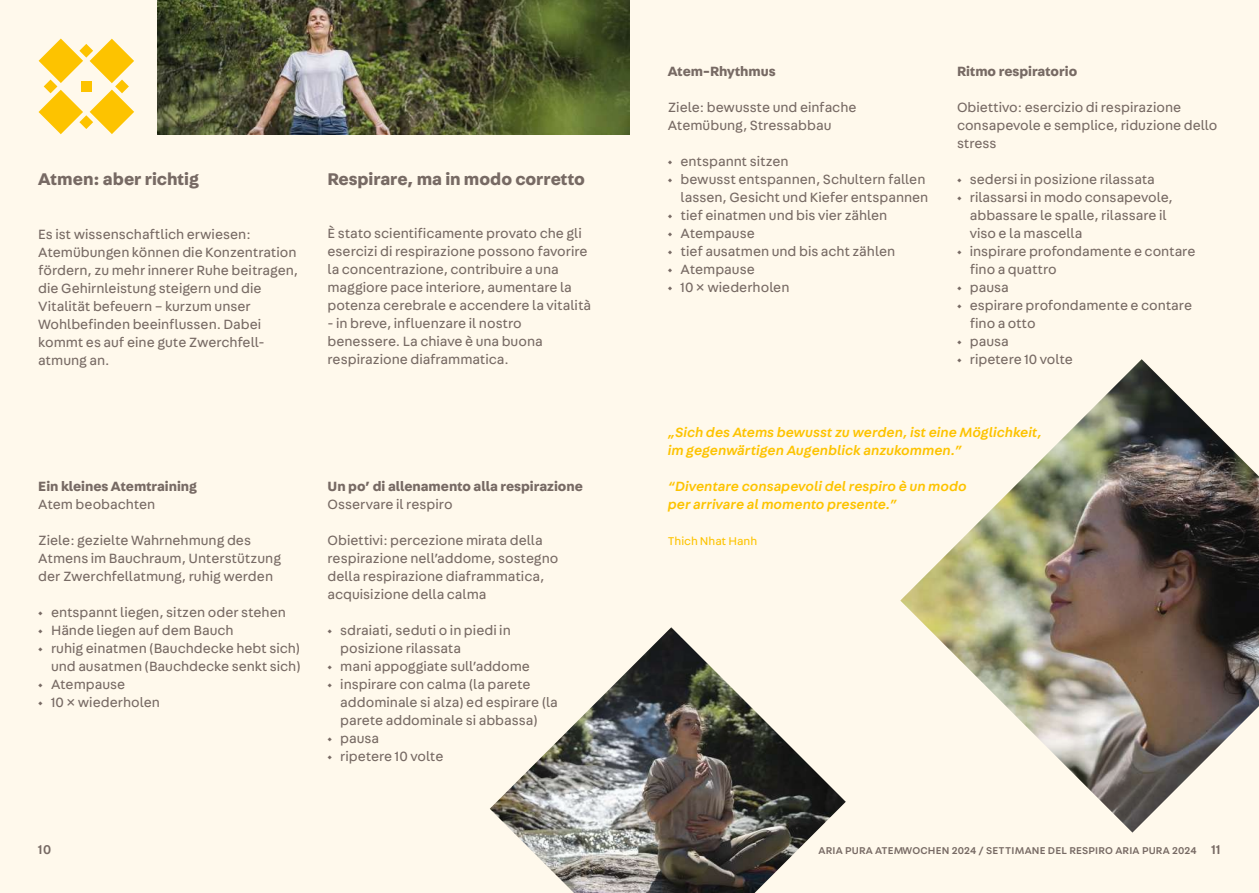
<style>
.page{position:relative;width:1259px;height:893px;background:#fff9ec}
.page>*{position:absolute;margin:0;border:0;box-sizing:border-box;transform-origin:0 0}
.t1{font:700 18px "Fabriga";color:#776a64}
.t2{font:14.25px/18px "Fabriga";color:#776a64}
.t3{font:italic 500 14.25px/18px "Fabriga";color:#fdc300}
.t4{font:700 14.25px "Fabriga";color:#776a64}
.t5{font:500 13.5px "Fabriga";color:#776a64}
.t6{font:12px "Fabriga";color:#fdc300}
.t7{font:500 10.5px "Fabriga";letter-spacing:.02em;color:#776a64}
.s1{font-family:"Lark";font-weight:500}
.s2{font-size:13.5px}
</style>
<div class="page">
<img style="left:900px;top:359px;width:359px;height:474px">
<img style="left:490px;top:627px;width:356px;height:266px">
<svg style="left:39px;top:39px;width:95px;height:95px"></svg>
<img style="left:157px;top:0;width:472px;height:135px">
<p class="t1" style="left:38px;top:166px;width:162px">Atmen: aber richtig</p>
<p class="t1" style="left:327px;top:166px;width:259px">Respirare, ma in modo corretto</p>
<p class="t2" style="left:38px;top:224px;width:261px">Es ist wissenschaftlich erwiesen:<br>Atemübungen können die Konzentration fördern, zu mehr innerer Ruhe beitragen, die Gehirnleistung steigern und die Vitalität befeuern – kurzum unser Wohlbefinden beeinflussen. Dabei kommt es auf eine gute Zwerchfell&shy;atmung an.</p>
<p class="t2" style="left:327px;top:224px;width:265px">È stato scientificamente provato che gli esercizi di respirazione possono favorire la concentrazione, contribuire a una maggiore pace interiore, aumentare la potenza cerebrale e accendere la vitalità</p>
<p class="t2" style="left:327px;top:314px;width:217px">- in breve, influenzare il nostro benessere. La chiave è una buona respirazione diaframmatica.</p>
<p class="t4" style="left:38px;top:476px;width:160px">Ein kleines Atemtraining</p>
<p class="t2" style="left:38px;top:494px;width:119px">Atem beobachten</p>
<p class="t2" style="left:38px;top:530px;width:244px">Ziele: gezielte Wahrnehmung des<br>Atmens im Bauchraum, Unterstützung der Zwerchfellatmung, ruhig werden</p>
<p class="t2" style="left:38px;top:602px;width:249px"><span class="s1">•</span> entspannt liegen, sitzen oder stehen</p>
<p class="t2" style="left:38px;top:620px;width:197px"><span class="s1">•</span> Hände liegen auf dem Bauch</p>
<p class="t2" style="left:38px;top:638px;width:264px;text-align:right"><span class="s1">•</span> ruhig einatmen (Bauchdecke hebt sich) und ausatmen (Bauchdecke senkt sich)</p>
<p class="t2" style="left:38px;top:674px;width:89px"><span class="s1">•</span> Atempause</p>
<p class="t2" style="left:38px;top:692px;width:123px"><span class="s1">•</span> 10 × wiederholen</p>
<p class="t4" style="left:327px;top:476px;width:257px">Un po’ di allenamento alla respirazione</p>
<p class="t2" style="left:327px;top:494px;width:127px">Osservare il respiro</p>
<p class="t2" style="left:327px;top:530px;width:232px">Obiettivi: percezione mirata della respirazione nell’addome, sostegno della respirazione diaframmatica, acquisizione della calma</p>
<p class="t2" style="left:340px;top:620px;width:172px;text-indent:-13px"><span class="s1">•</span> sdraiati, seduti o in piedi in posizione rilassata</p>
<p class="t2" style="left:327px;top:656px;width:204px"><span class="s1">•</span> mani appoggiate sull’addome</p>
<p class="t2" style="left:340px;top:674px;width:219px;text-indent:-13px"><span class="s1">•</span> inspirare con calma (la parete addominale si alza) ed espirare (la parete addominale si abbassa)</p>
<p class="t2" style="left:327px;top:728px;width:53px"><span class="s1">•</span> pausa</p>
<p class="t2" style="left:327px;top:746px;width:117px"><span class="s1">•</span> ripetere 10 volte</p>
<p class="t4" style="left:668px;top:62px;width:109px">Atem-Rhythmus</p>
<p class="t2" style="left:668px;top:98px;width:190px">Ziele: bewusste und einfache<br>Atemübung, Stressabbau</p>
<p class="t2" style="left:668px;top:152px;width:122px"><span class="s1">•</span> entspannt sitzen</p>
<p class="t2" style="left:668px;top:170px;width:262px;text-align:right"><span class="s1">•</span> bewusst entspannen, Schultern fallen lassen, Gesicht und Kiefer entspannen</p>
<p class="t2" style="left:668px;top:206px;width:221px"><span class="s1">•</span> tief einatmen und bis vier zählen</p>
<p class="t2" style="left:668px;top:224px;width:89px"><span class="s1">•</span> Atempause</p>
<p class="t2" style="left:668px;top:242px;width:229px"><span class="s1">•</span> tief ausatmen und bis acht zählen</p>
<p class="t2" style="left:668px;top:260px;width:89px"><span class="s1">•</span> Atempause</p>
<p class="t2" style="left:668px;top:278px;width:123px"><span class="s1">•</span> 10 × wiederholen</p>
<p class="t4" style="left:957px;top:62px;width:122px">Ritmo respiratorio</p>
<p class="t2" style="left:957px;top:98px;width:262px">Obiettivo: esercizio di respirazione consapevole e semplice, riduzione dello stress</p>
<p class="t2" style="left:957px;top:170px;width:199px"><span class="s1">•</span> sedersi in posizione rilassata</p>
<p class="t2" style="left:969px;top:188px;width:205px;text-indent:-13px"><span class="s1">•</span> rilassarsi in modo consapevole, abbassare le spalle, rilassare il viso e la mascella</p>
<p class="t2" style="left:969px;top:242px;width:227px;text-indent:-13px"><span class="s1">•</span> inspirare profondamente e contare fino a quattro</p>
<p class="t2" style="left:957px;top:278px;width:53px"><span class="s1">•</span> pausa</p>
<p class="t2" style="left:969px;top:296px;width:224px;text-indent:-13px"><span class="s1">•</span> espirare profondamente e contare fino a otto</p>
<p class="t2" style="left:957px;top:332px;width:53px"><span class="s1">•</span> pausa</p>
<p class="t2" style="left:957px;top:350px;width:117px"><span class="s1">•</span> ripetere 10 volte</p>
<p class="t3" style="left:668px;top:422px;width:376px">„Sich des Atems bewusst zu werden, ist eine Möglichkeit, im gegenwärtigen Augenblick anzukommen.”</p>
<p class="t3" style="left:668px;top:476px;width:300px">“Diventare consapevoli del respiro è un modo per arrivare al momento presente.”</p>
<p class="t6" style="left:668px;top:533px;width:91px">Thich Nhat Hanh</p>
<p class="t5" style="left:38px;top:840px;width:14px">10</p>
<p class="t7" style="left:818px;top:843px;width:404px">ARIA PURA ATEMWOCHEN 2024 / SETTIMANE DEL RESPIRO ARIA PURA 2024 <span class="s2">11</span></p>
</div>
